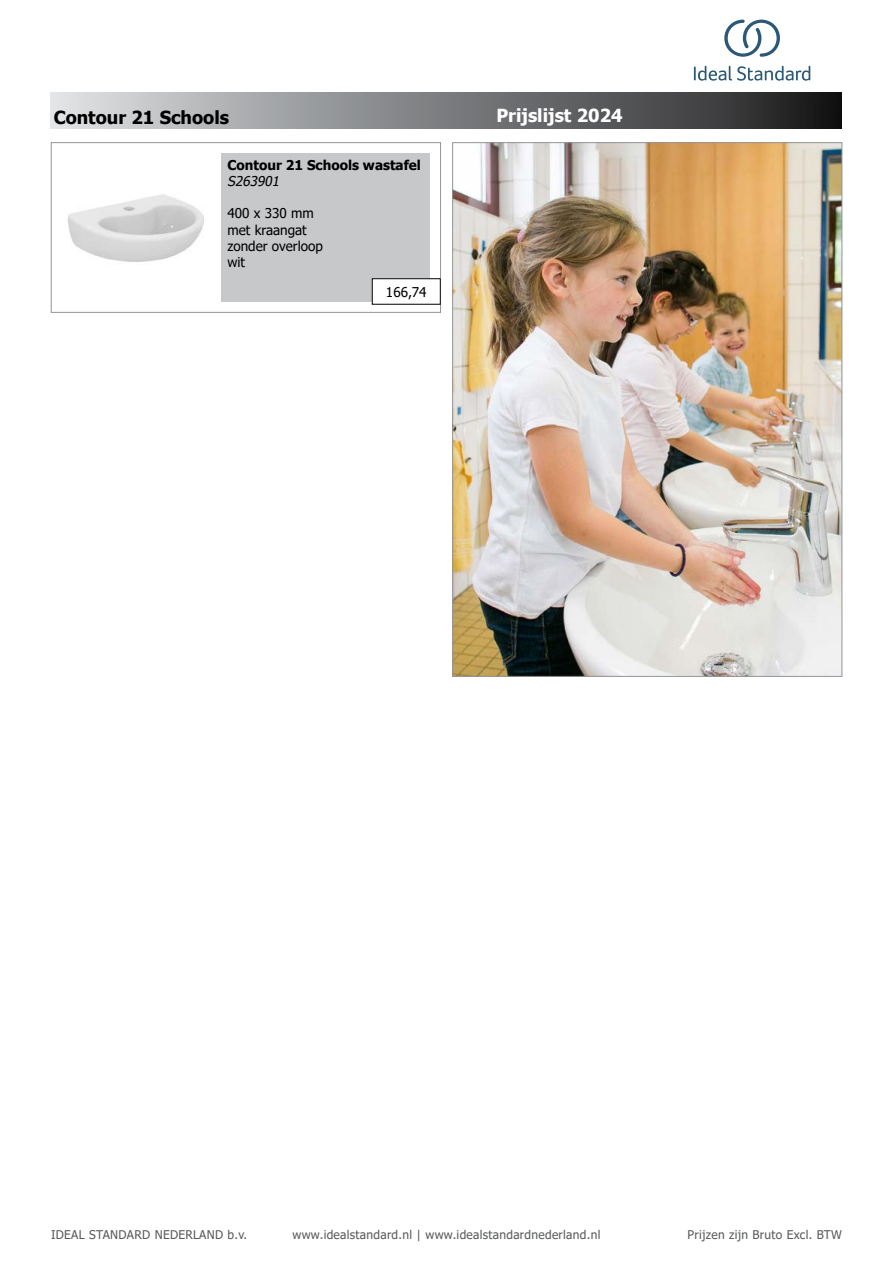
<style>
.page{position:relative;width:893px;height:1263px;background:#fff}
.page>*{position:absolute;margin:0;border:0;box-sizing:border-box;transform-origin:0 0}
.t1{font:700 18px "Tahoma";color:#000}
.t2{font:700 18px "Tahoma";color:#fff}
.t3{font:13.5px/16.2px "Tahoma";color:#000}
.t4{font:700 13.5px "Tahoma";color:#000}
.t5{font:italic 13.5px "Tahoma";color:#000}
.t6{font:12px "Tahoma";letter-spacing:.025em;color:#58595b}
</style>
<div class="page">
<div style="left:51px;top:92px;width:791px;height:37px;background:linear-gradient(to right,#dee1e3,#1a1a1b)"></div>
<div style="left:51px;top:142px;width:390px;height:171px;border:1px solid #939598"></div>
<img style="left:454px;top:144px;width:386px;height:530px">
<img style="left:68px;top:194px;width:136px;height:68px">
<div style="left:221px;top:153px;width:209px;height:149px;background:#c7c8ca"></div>
<div style="left:372px;top:279px;width:68px;height:25px;background:#fff"></div>
<svg style="left:694px;top:66px;width:116px;height:15px"></svg>
<svg style="left:724px;top:20px;width:56px;height:37px"></svg>
<h1 class="t1" style="left:54px;top:105px;width:177px">Contour 21 Schools</h1>
<p class="t4" style="left:227px;top:155px;width:195px">Contour 21 Schools wastafel</p>
<p class="t5" style="left:227px;top:172px;width:57px">S263901</p>
<p class="t3" style="left:227px;top:206px;width:97px">400 x 330 mm met kraangat zonder overloop wit</p>
<p class="t3" style="left:386px;top:284px;width:42px">166,74</p>
<h1 class="t2" style="left:496px;top:103px;width:128px">Prijslijst 2024</h1>
<p class="t6" style="left:51px;top:1227px;width:198px">IDEAL STANDARD NEDERLAND b.v.</p>
<p class="t6" style="left:292px;top:1227px;width:309px">www.idealstandard.nl | www.idealstandardnederland.nl</p>
<p class="t6" style="left:688px;top:1227px;width:156px">Prijzen zijn Bruto Excl. BTW</p>
</div>
